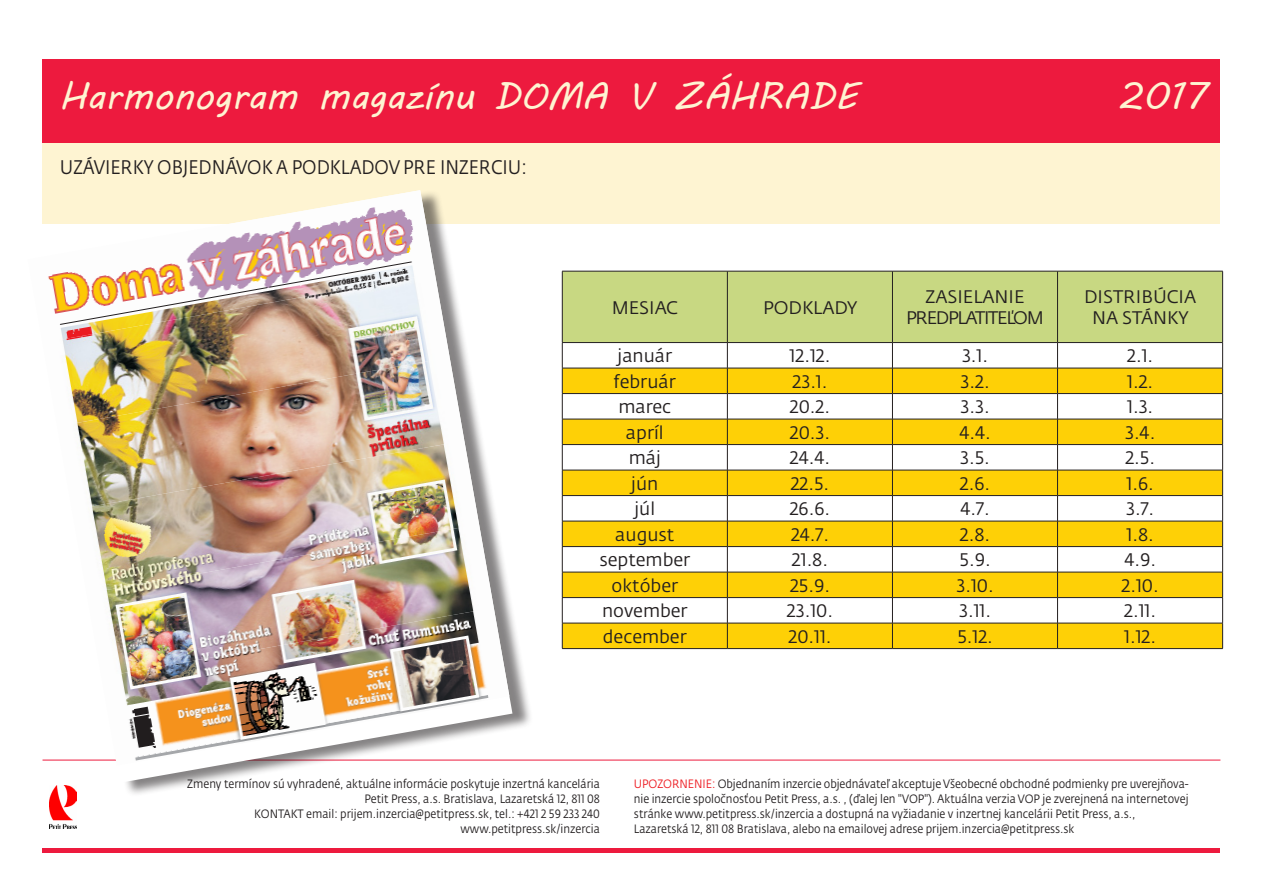
<style>
.page{position:relative;width:1263px;height:893px;background:#fff}
.page>*{position:absolute;margin:0;border:0;box-sizing:border-box;transform-origin:0 0}
.Normální{font:37.5px "MV Boli";color:#fef4d2}
.Normální-2{font:19.5px "SME Fedra Sans";color:#231f20;scale:.9 1}
.t1{font:18px "SME Fedra Sans";color:#231f20}
.t2{font:18px "SME Fedra Sans";letter-spacing:-.07em;color:#231f20}
.Normální-3{font:12px/15px "SME Fedra Sans";color:#231f20;scale:.9 1}
.s1{color:#ee1d23}
</style>
<div class="page">
<div style="left:43px;top:143px;width:1177px;height:81px;background:#fef4d2"></div>
<div style="left:43px;top:59px;width:1177px;height:84px;background:#ed1a3e"></div>
<div style="left:43px;top:848px;width:1177px;height:5px;background:#ed1a3e"></div>
<img style="left:50px;top:797px;width:27px;height:32px">
<hr style="left:43px;top:760px;width:1177px;height:1px;background:#ed1a3e">
<div style="left:33px;top:189px;width:500px;height:608px;background:#231f20;opacity:.55"></div>
<svg style="left:33px;top:190px;width:479px;height:593px"></svg>
<img style="left:33px;top:190px;width:402px;height:153px">
<img style="left:42px;top:274px;width:408px;height:152px">
<img style="left:57px;top:357px;width:407px;height:153px">
<img style="left:72px;top:441px;width:407px;height:152px">
<img style="left:87px;top:524px;width:407px;height:153px">
<img style="left:101px;top:608px;width:407px;height:152px">
<img style="left:116px;top:691px;width:393px;height:74px">
<div style="left:563px;top:272px;width:659px;height:70px;background:#c8d882"></div>
<svg style="left:563px;top:369px;width:659px;height:279px;fill:#fed006"></svg>
<hr style="left:562px;top:271px;width:165px;height:1px;background:#231f20">
<hr style="left:562px;top:271px;width:1px;height:71px;background:#231f20">
<hr style="left:727px;top:271px;width:165px;height:1px;background:#231f20">
<hr style="left:727px;top:271px;width:1px;height:71px;background:#231f20">
<hr style="left:892px;top:271px;width:165px;height:1px;background:#231f20">
<hr style="left:892px;top:271px;width:1px;height:71px;background:#231f20">
<hr style="left:1057px;top:271px;width:166px;height:1px;background:#231f20">
<hr style="left:1057px;top:271px;width:1px;height:71px;background:#231f20">
<hr style="left:1222px;top:271px;width:1px;height:71px;background:#231f20">
<hr style="left:562px;top:342px;width:165px;height:1px;background:#231f20">
<hr style="left:727px;top:342px;width:165px;height:1px;background:#231f20">
<hr style="left:892px;top:342px;width:165px;height:1px;background:#231f20">
<hr style="left:1057px;top:342px;width:166px;height:1px;background:#231f20">
<hr style="left:562px;top:368px;width:165px;height:1px;background:#231f20">
<hr style="left:727px;top:368px;width:165px;height:1px;background:#231f20">
<hr style="left:892px;top:368px;width:165px;height:1px;background:#231f20">
<hr style="left:1057px;top:368px;width:166px;height:1px;background:#231f20">
<hr style="left:562px;top:393px;width:165px;height:1px;background:#231f20">
<hr style="left:727px;top:393px;width:165px;height:1px;background:#231f20">
<hr style="left:892px;top:393px;width:165px;height:1px;background:#231f20">
<hr style="left:1057px;top:393px;width:166px;height:1px;background:#231f20">
<hr style="left:562px;top:419px;width:165px;height:1px;background:#231f20">
<hr style="left:727px;top:419px;width:165px;height:1px;background:#231f20">
<hr style="left:892px;top:419px;width:165px;height:1px;background:#231f20">
<hr style="left:1057px;top:419px;width:166px;height:1px;background:#231f20">
<hr style="left:562px;top:444px;width:165px;height:1px;background:#231f20">
<hr style="left:727px;top:444px;width:165px;height:1px;background:#231f20">
<hr style="left:892px;top:444px;width:165px;height:1px;background:#231f20">
<hr style="left:1057px;top:444px;width:166px;height:1px;background:#231f20">
<hr style="left:562px;top:470px;width:165px;height:1px;background:#231f20">
<hr style="left:727px;top:470px;width:165px;height:1px;background:#231f20">
<hr style="left:892px;top:470px;width:165px;height:1px;background:#231f20">
<hr style="left:1057px;top:470px;width:166px;height:1px;background:#231f20">
<hr style="left:562px;top:495px;width:165px;height:1px;background:#231f20">
<hr style="left:727px;top:495px;width:165px;height:1px;background:#231f20">
<hr style="left:892px;top:495px;width:165px;height:1px;background:#231f20">
<hr style="left:1057px;top:495px;width:166px;height:1px;background:#231f20">
<hr style="left:562px;top:521px;width:165px;height:1px;background:#231f20">
<hr style="left:727px;top:521px;width:165px;height:1px;background:#231f20">
<hr style="left:892px;top:521px;width:165px;height:1px;background:#231f20">
<hr style="left:1057px;top:521px;width:166px;height:1px;background:#231f20">
<hr style="left:562px;top:546px;width:165px;height:1px;background:#231f20">
<hr style="left:727px;top:546px;width:165px;height:1px;background:#231f20">
<hr style="left:892px;top:546px;width:165px;height:1px;background:#231f20">
<hr style="left:1057px;top:546px;width:166px;height:1px;background:#231f20">
<hr style="left:562px;top:572px;width:165px;height:1px;background:#231f20">
<hr style="left:727px;top:572px;width:165px;height:1px;background:#231f20">
<hr style="left:892px;top:572px;width:165px;height:1px;background:#231f20">
<hr style="left:1057px;top:572px;width:166px;height:1px;background:#231f20">
<hr style="left:562px;top:597px;width:165px;height:1px;background:#231f20">
<hr style="left:727px;top:597px;width:165px;height:1px;background:#231f20">
<hr style="left:892px;top:597px;width:165px;height:1px;background:#231f20">
<hr style="left:1057px;top:597px;width:166px;height:1px;background:#231f20">
<hr style="left:562px;top:623px;width:165px;height:1px;background:#231f20">
<svg style="left:562px;top:343px;width:1px;height:305px"></svg>
<hr style="left:727px;top:623px;width:165px;height:1px;background:#231f20">
<svg style="left:727px;top:343px;width:1px;height:305px"></svg>
<hr style="left:892px;top:623px;width:165px;height:1px;background:#231f20">
<svg style="left:892px;top:343px;width:1px;height:305px"></svg>
<hr style="left:1057px;top:623px;width:166px;height:1px;background:#231f20">
<svg style="left:1057px;top:343px;width:1px;height:305px"></svg>
<svg style="left:1222px;top:343px;width:1px;height:305px"></svg>
<hr style="left:562px;top:648px;width:165px;height:1px;background:#231f20">
<hr style="left:727px;top:648px;width:165px;height:1px;background:#231f20">
<hr style="left:892px;top:648px;width:165px;height:1px;background:#231f20">
<hr style="left:1057px;top:648px;width:166px;height:1px;background:#231f20">
<p class="Normální" style="left:60px;top:71px;width:799px">Harmonogram magazínu DOMA V ZÁHRADE</p>
<p class="Normální" style="left:1119px;top:71px;width:90px">2017</p>
<p class="Normální-2" style="left:60px;top:156px;width:520px">UZÁVIERKY OBJEDNÁVOK A PODKLADOV PRE INZERCIU:</p>
<p class="t1" style="left:612px;top:297px;width:68px">MESIAC</p>
<p class="t1" style="left:763px;top:297px;width:96px">PODKLADY</p>
<p class="t1" style="left:925px;top:286px;width:100px">ZASIELANIE</p>
<p class="t2" style="left:906px;top:308px;width:139px">PREDPLATITEĽOM</p>
<p class="t1" style="left:1084px;top:286px;width:114px">DISTRIBÚCIA</p>
<p class="t1" style="left:1092px;top:308px;width:98px">NA STÁNKY</p>
<p class="t1" style="left:617px;top:345px;width:56px">január</p>
<p class="t1" style="left:790px;top:345px;width:42px">12.12.</p>
<p class="t1" style="left:962px;top:345px;width:28px">3.1.</p>
<p class="t1" style="left:1127px;top:345px;width:28px">2.1.</p>
<p class="t1" style="left:614px;top:371px;width:63px">február</p>
<p class="t1" style="left:792px;top:371px;width:36px">23.1.</p>
<p class="t1" style="left:960px;top:371px;width:31px">3.2.</p>
<p class="t1" style="left:1127px;top:371px;width:28px">1.2.</p>
<p class="t1" style="left:618px;top:396px;width:54px">marec</p>
<p class="t1" style="left:790px;top:396px;width:42px">20.2.</p>
<p class="t1" style="left:960px;top:396px;width:31px">3.3.</p>
<p class="t1" style="left:1127px;top:396px;width:28px">1.3.</p>
<p class="t1" style="left:626px;top:422px;width:39px">apríl</p>
<p class="t1" style="left:790px;top:422px;width:42px">20.3.</p>
<p class="t1" style="left:959px;top:422px;width:33px">4.4.</p>
<p class="t1" style="left:1125px;top:422px;width:32px">3.4.</p>
<p class="t1" style="left:629px;top:447px;width:34px">máj</p>
<p class="t1" style="left:790px;top:447px;width:42px">24.4.</p>
<p class="t1" style="left:960px;top:447px;width:31px">3.5.</p>
<p class="t1" style="left:1125px;top:447px;width:31px">2.5.</p>
<p class="t1" style="left:631px;top:473px;width:29px">jún</p>
<p class="t1" style="left:791px;top:473px;width:40px">22.5.</p>
<p class="t1" style="left:960px;top:473px;width:32px">2.6.</p>
<p class="t1" style="left:1126px;top:473px;width:29px">1.6.</p>
<p class="t1" style="left:634px;top:498px;width:22px">júl</p>
<p class="t1" style="left:790px;top:498px;width:42px">26.6.</p>
<p class="t1" style="left:960px;top:498px;width:31px">4.7.</p>
<p class="t1" style="left:1126px;top:498px;width:29px">3.7.</p>
<p class="t1" style="left:615px;top:524px;width:61px">august</p>
<p class="t1" style="left:791px;top:524px;width:39px">24.7.</p>
<p class="t1" style="left:960px;top:524px;width:32px">2.8.</p>
<p class="t1" style="left:1126px;top:524px;width:29px">1.8.</p>
<p class="t1" style="left:599px;top:549px;width:92px">september</p>
<p class="t1" style="left:792px;top:549px;width:38px">21.8.</p>
<p class="t1" style="left:959px;top:549px;width:33px">5.9.</p>
<p class="t1" style="left:1124px;top:549px;width:33px">4.9.</p>
<p class="t1" style="left:611px;top:575px;width:68px">október</p>
<p class="t1" style="left:790px;top:575px;width:41px">25.9.</p>
<p class="t1" style="left:956px;top:575px;width:39px">3.10.</p>
<p class="t1" style="left:1121px;top:575px;width:39px">2.10.</p>
<p class="t1" style="left:602px;top:600px;width:87px">november</p>
<p class="t1" style="left:787px;top:600px;width:48px">23.10.</p>
<p class="t1" style="left:959px;top:600px;width:33px">3.11.</p>
<p class="t1" style="left:1124px;top:600px;width:33px">2.11.</p>
<p class="t1" style="left:603px;top:626px;width:85px">december</p>
<p class="t1" style="left:788px;top:626px;width:45px">20.11.</p>
<p class="t1" style="left:957px;top:626px;width:37px">5.12.</p>
<p class="t1" style="left:1124px;top:626px;width:33px">1.12.</p>
<p class="Normální-3" style="left:187px;top:776px;width:460px">Zmeny termínov sú vyhradené, aktuálne informácie poskytuje inzertná kancelária</p>
<p class="Normální-3" style="left:365px;top:791px;width:263px">Petit Press, a.s. Bratislava, Lazaretská 12, 811 08</p>
<p class="Normální-3" style="left:254px;top:806px;width:386px">KONTAKT email: prijem.inzercia@petitpress.sk, tel.: +421 2 59 233 240</p>
<p class="Normální-3" style="left:460px;top:821px;width:156px">www.petitpress.sk/inzercia</p>
<p class="Normální-3" style="left:634px;top:776px;width:618px"><span class="s1">UPOZORNENIE:</span> Objednaním inzercie objednávateľ akceptuje Všeobecné obchodné podmienky pre uverejňova&shy;nie inzercie spoločnosťou Petit Press, a.s. , (ďalej len "VOP"). Aktuálna verzia VOP je zverejnená na internetovej stránke www.petitpress.sk/inzercia a dostupná na vyžiadanie v inzertnej kancelárii Petit Press, a.s., Lazaretská 12, 811 08 Bratislava, alebo na emailovej adrese prijem.inzercia@petitpress.sk</p>
</div>
